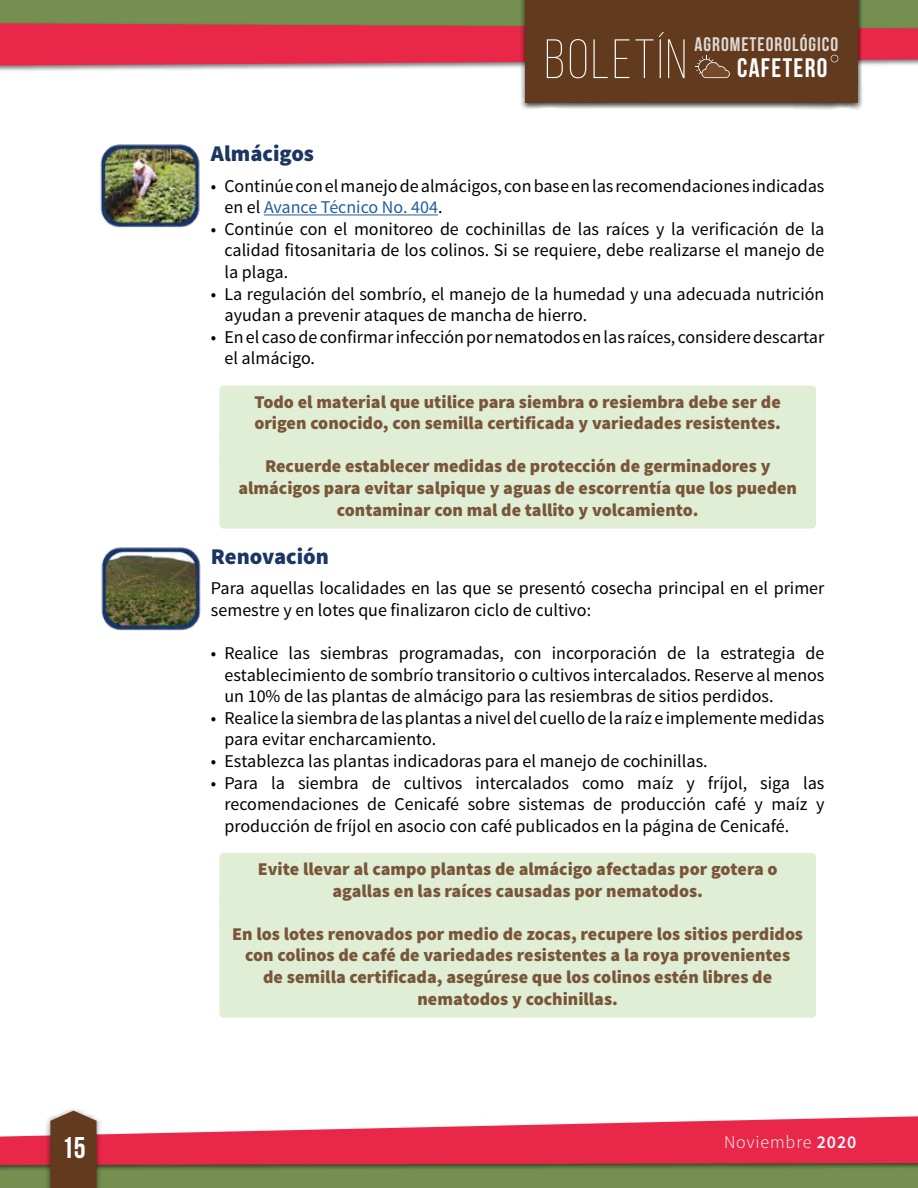
<style>
.page{position:relative;width:918px;height:1188px;background:#fff}
.page>*{position:absolute;margin:0;border:0;box-sizing:border-box;transform-origin:0 0}
.t1{font:300 55.35px "Bebas Neue";letter-spacing:.05em;color:#fff}
.t2{font:30px "Bebas Neue";color:#fff}
.t3{font:26.85px "Bebas Neue";letter-spacing:.05em;color:#fff}
.t4{font:900 22.5px "Source Sans Pro";color:#1b3663}
.t5{font:19.65px "Bebas Neue";letter-spacing:.05em;color:#fff}
.t6{font:18px/21.6px "Source Sans Pro";color:#000}
.t7{font:900 18px/21.6px "Source Sans Pro";color:#79553a;text-align:center}
.t8{font:300 18px "Source Sans Pro";letter-spacing:.05em;color:#fff}
.s1{color:#215e9e}
.s2{font-weight:600}
</style>
<div class="page">
<div style="left:0;top:1143px;width:918px;height:45px;background:#758f50"></div>
<div style="left:0;top:0;width:918px;height:55px;background:#758f50"></div>
<div style="left:0;top:1115px;width:918px;height:56px;background:#000;opacity:.5"></div>
<svg style="left:0;top:1116px;width:918px;height:49px;fill:#e92849"></svg>
<div style="left:520px;top:0;width:343px;height:110px;background:#000;opacity:.75"></div>
<div style="left:526px;top:0;width:332px;height:103px;background:#623a1d"></div>
<svg style="left:0;top:23px;width:918px;height:55px"></svg>
<div style="left:45px;top:1107px;width:57px;height:81px;background:#000;opacity:.5"></div>
<svg style="left:50px;top:1111px;width:47px;height:77px;background:#6b452a"></svg>
<img style="left:100px;top:144px;width:100px;height:84px">
<hr style="left:264px;top:214px;width:174px;height:1px;background:#215e9e">
<div style="left:219px;top:386px;width:597px;height:56px;background:#dfeed4;border-radius:4px"></div>
<div style="left:219px;top:429px;width:597px;height:35px;background:#dfeed4;border-radius:4px"></div>
<div style="left:219px;top:450px;width:597px;height:79px;background:#dfeed4;border-radius:4px"></div>
<div style="left:219px;top:853px;width:597px;height:57px;background:#dfeed4;border-radius:4px"></div>
<div style="left:219px;top:896px;width:597px;height:35px;background:#dfeed4;border-radius:4px"></div>
<div style="left:219px;top:918px;width:597px;height:100px;background:#dfeed4;border-radius:4px"></div>
<img style="left:101px;top:547px;width:100px;height:84px">
<h1 class="t1" style="left:545px;top:30px;width:144px">BOLETÍN</h1>
<p class="t5" style="left:695px;top:34px;width:145px">AGROMETEOROLÓGICO</p>
<h3 class="t3" style="left:737px;top:53px;width:92px">CAFETERO</h3>
<p class="t4" style="left:211px;top:139px;width:105px">Almácigos</p>
<p class="t6" style="left:224px;top:175px;width:602px;text-indent:-14px">• Continúe con el manejo de almácigos, con base en las recomendaciones indicadas en el <span class="s1">Avance Técnico No. 404</span>.</p>
<p class="t6" style="left:224px;top:218px;width:602px;text-align:justify;text-indent:-14px">• Continúe con el monitoreo de cochinillas de las raíces y la verificación de la calidad fitosanitaria de los colinos. Si se requiere, debe realizarse el manejo de la plaga.</p>
<p class="t6" style="left:224px;top:283px;width:601px;text-indent:-14px">• La regulación del sombrío, el manejo de la humedad y una adecuada nutrición ayudan a prevenir ataques de mancha de hierro.</p>
<p class="t6" style="left:224px;top:326px;width:601px;text-indent:-14px">• En el caso de confirmar infección por nematodos en las raíces, considere descartar el almácigo.</p>
<p class="t7" style="left:254px;top:392px;width:528px;text-align:left">Todo el material que utilice para siembra o resiembra debe ser de origen conocido, con semilla certificada y variedades resistentes.</p>
<p class="t7" style="left:238px;top:456px;width:560px">Recuerde establecer medidas de protección de germinadores y almácigos para evitar salpique y aguas de escorrentía que los pueden contaminar con mal de tallito y volcamiento.</p>
<p class="t4" style="left:211px;top:542px;width:120px">Renovación</p>
<p class="t6" style="left:211px;top:578px;width:615px">Para aquellas localidades en las que se presentó cosecha principal en el primer semestre y en lotes que finalizaron ciclo de cultivo:</p>
<p class="t6" style="left:224px;top:643px;width:602px;text-align:justify;text-indent:-14px">• Realice las siembras programadas, con incorporación de la estrategia de establecimiento de sombrío transitorio o cultivos intercalados. Reserve al menos un 10% de las plantas de almácigo para las resiembras de sitios perdidos.</p>
<p class="t6" style="left:224px;top:707px;width:601px;text-indent:-14px">• Realice la siembra de las plantas a nivel del cuello de la raíz e implemente medidas para evitar encharcamiento.</p>
<p class="t6" style="left:211px;top:751px;width:498px">• Establezca las plantas indicadoras para el manejo de cochinillas.</p>
<p class="t6" style="left:224px;top:772px;width:602px;text-align:justify;text-indent:-14px">• Para la siembra de cultivos intercalados como maíz y fríjol, siga las recomendaciones de Cenicafé sobre sistemas de producción café y maíz y producción de fríjol en asocio con café publicados en la página de Cenicafé.</p>
<p class="t7" style="left:258px;top:859px;width:521px">Evite llevar al campo plantas de almácigo afectadas por gotera o agallas en las raíces causadas por nematodos.</p>
<p class="t7" style="left:232px;top:924px;width:572px">En los lotes renovados por medio de zocas, recupere los sitios perdidos con colinos de café de variedades resistentes a la roya provenientes<br>de semilla certificada, asegúrese que los colinos estén libres de nematodos y cochinillas.</p>
<h2 class="t2" style="left:62px;top:1131px;width:25px">15</h2>
<p class="t8" style="left:724px;top:1131px;width:134px">Noviembre <span class="s2">2020</span></p>
</div>
